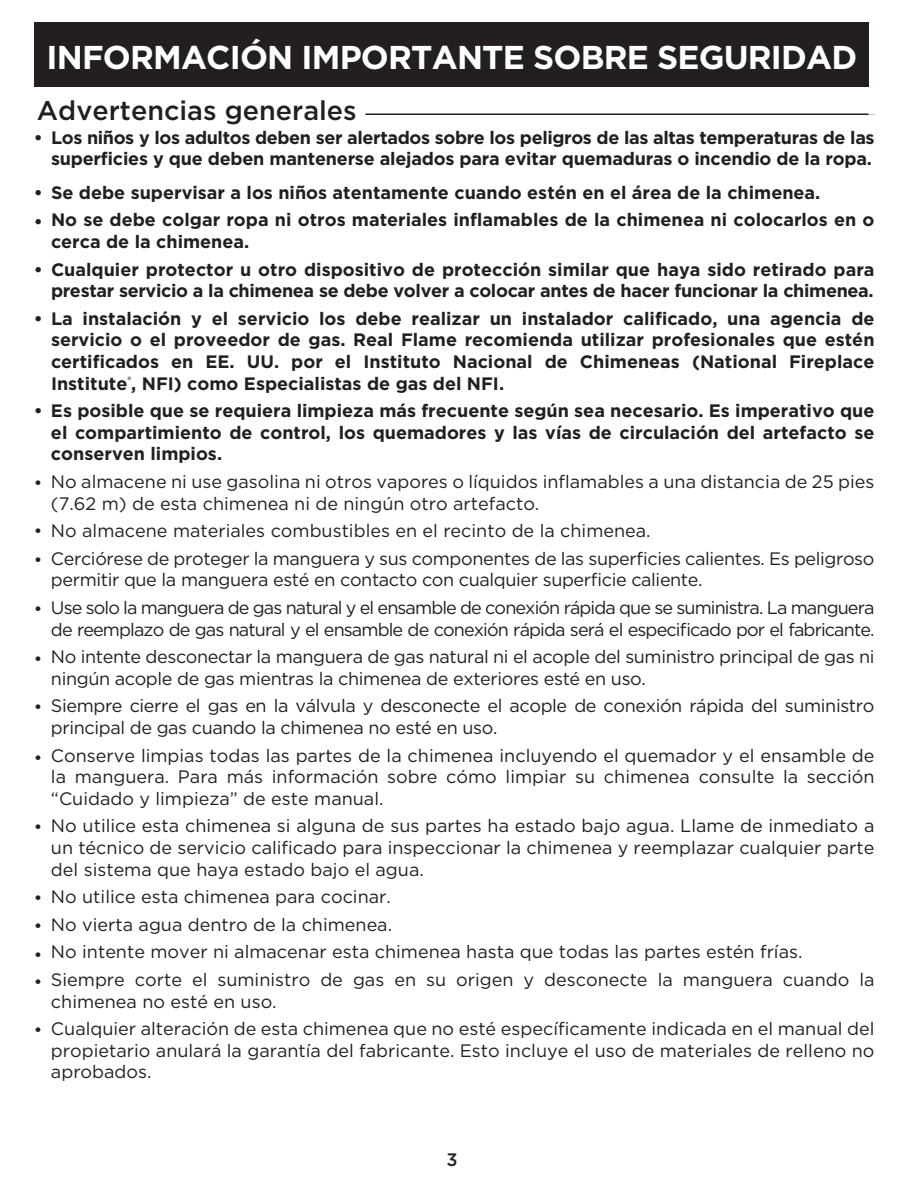
<style>
.page{position:relative;width:918px;height:1188px;background:#fff}
.page>*{position:absolute;margin:0;border:0;box-sizing:border-box;transform-origin:0 0}
.t1{font:700 33px "Gotham";letter-spacing:-.025em;color:#fff}
.t2{font:500 27px "Gotham";color:#231f20}
.t3{font:18px/21.6px "Gotham";color:#231f20}
.t4{font:700 18px/21.6px "Gotham";color:#231f20}
.t5{font:700 18px/21.6px "Gotham";letter-spacing:-.02em;color:#231f20}
.t6{font:18px/27.6px "Gotham";letter-spacing:-.02em;color:#231f20}
.t7{font:18px/27.6px "Gotham";letter-spacing:-.035em;color:#231f20}
.t8{font:18px/27.6px "Gotham";letter-spacing:-.05em;color:#231f20}
.t9{font:500 18px "Gotham";color:#231f20}
</style>
<div class="page">
<div style="left:34px;top:22px;width:834px;height:65px;background:#231f20"></div>
<hr style="left:365px;top:113px;width:503px;height:2px;background:#221f1f">
<h1 class="t1" style="left:47px;top:36px;width:812px">INFORMACIÓN IMPORTANTE SOBRE SEGURIDAD</h1>
<h2 class="t2" style="left:37px;top:93px;width:321px">Advertencias generales</h2>
<p class="t4" style="left:34px;top:126px;width:10px">•</p>
<p class="t4" style="left:34px;top:178px;width:10px;line-height:29.4px">• •</p>
<p class="t4" style="left:34px;top:259px;width:10px">•</p>
<p class="t4" style="left:34px;top:307px;width:10px">•</p>
<p class="t4" style="left:34px;top:400px;width:10px">•</p>
<p class="t3" style="left:34px;top:472px;width:10px">•</p>
<p class="t3" style="left:34px;top:516px;width:10px;line-height:28.5px">• •</p>
<p class="t3" style="left:34px;top:598px;width:10px">•</p>
<p class="t3" style="left:34px;top:648px;width:10px">•</p>
<p class="t3" style="left:34px;top:696px;width:10px">•</p>
<p class="t3" style="left:34px;top:747px;width:10px">•</p>
<p class="t3" style="left:34px;top:816px;width:10px">•</p>
<p class="t3" style="left:34px;top:883px;width:10px;line-height:28px;text-align:justify">• • • •</p>
<p class="t3" style="left:34px;top:1018px;width:10px">•</p>
<p class="t5" style="left:51px;top:126px;width:825px">Los niños y los adultos deben ser alertados sobre los peligros de las altas temperaturas de las superficies y que deben mantenerse alejados para evitar quemaduras o incendio de la ropa.</p>
<p class="t4" style="left:51px;top:179px;width:825px;line-height:27.6px">Se debe supervisar a los niños atentamente cuando estén en el área de la chimenea.<br>No se debe colgar ropa ni otros materiales inflamables de la chimenea ni colocarlos en o</p>
<p class="t4" style="left:51px;top:228px;width:825px;line-height:27.6px">cerca de la chimenea.<br>Cualquier protector u otro dispositivo de protección similar que haya sido retirado para</p>
<p class="t5" style="left:51px;top:277px;width:825px;line-height:27.6px">prestar servicio a la chimenea se debe volver a colocar antes de hacer funcionar la chimenea.<br>La instalación y el servicio los debe realizar un instalador calificado, una agencia de</p>
<p class="t4" style="left:51px;top:329px;width:825px;text-align:justify">servicio o el proveedor de gas. Real Flame recomienda utilizar profesionales que estén certificados en EE. UU. por el Instituto Nacional de Chimeneas (National Fireplace Institute<sup>®</sup>, NFI) como Especialistas de gas del NFI.</p>
<p class="t4" style="left:51px;top:400px;width:825px;text-align:justify">Es posible que se requiera limpieza más frecuente según sea necesario. Es imperativo que el compartimiento de control, los quemadores y las vías de circulación del artefacto se conserven limpios.</p>
<p class="t3" style="left:51px;top:470px;width:825px">No almacene ni use gasolina ni otros vapores o líquidos inflamables a una distancia de 25 pies (7.62 m) de esta chimenea ni de ningún otro artefacto.</p>
<p class="t6" style="left:51px;top:517px;width:825px">No almacene materiales combustibles en el recinto de la chimenea.<br>Cerciórese de proteger la manguera y sus componentes de las superficies calientes. Es peligroso</p>
<p class="t8" style="left:51px;top:566px;width:825px">permitir que la manguera esté en contacto con cualquier superficie caliente.<br>Use solo la manguera de gas natural y el ensamble de conexión rápida que se suministra. La manguera</p>
<p class="t7" style="left:51px;top:615px;width:825px">de reemplazo de gas natural y el ensamble de conexión rápida será el especificado por el fabricante.<br>No intente desconectar la manguera de gas natural ni el acople del suministro principal de gas ni</p>
<p class="t6" style="left:51px;top:664px;width:825px">ningún acople de gas mientras la chimenea de exteriores esté en uso.<br>Siempre cierre el gas en la válvula y desconecte el acople de conexión rápida del suministro</p>
<p class="t3" style="left:51px;top:713px;width:825px;line-height:27.6px">principal de gas cuando la chimenea no esté en uso.<br>Conserve limpias todas las partes de la chimenea incluyendo el quemador y el ensamble de</p>
<p class="t3" style="left:51px;top:766px;width:825px">la manguera. Para más información sobre cómo limpiar su chimenea consulte la sección “Cuidado y limpieza” de este manual.</p>
<p class="t3" style="left:51px;top:815px;width:825px;text-align:justify">No utilice esta chimenea si alguna de sus partes ha estado bajo agua. Llame de inmediato a un técnico de servicio calificado para inspeccionar la chimenea y reemplazar cualquier parte del sistema que haya estado bajo el agua.</p>
<p class="t3" style="left:51px;top:883px;width:825px;line-height:27.6px">No utilice esta chimenea para cocinar.<br>No vierta agua dentro de la chimenea.<br>No intente mover ni almacenar esta chimenea hasta que todas las partes estén frías.<br>Siempre corte el suministro de gas en su origen y desconecte la manguera cuando la</p>
<p class="t3" style="left:51px;top:987px;width:825px;line-height:27.6px">chimenea no esté en uso.<br>Cualquier alteración de esta chimenea que no esté específicamente indicada en el manual del</p>
<p class="t3" style="left:51px;top:1039px;width:825px">propietario anulará la garantía del fabricante. Esto incluye el uso de materiales de relleno no aprobados.</p>
<p class="t9" style="left:447px;top:1148px;width:13px">3</p>
</div>
